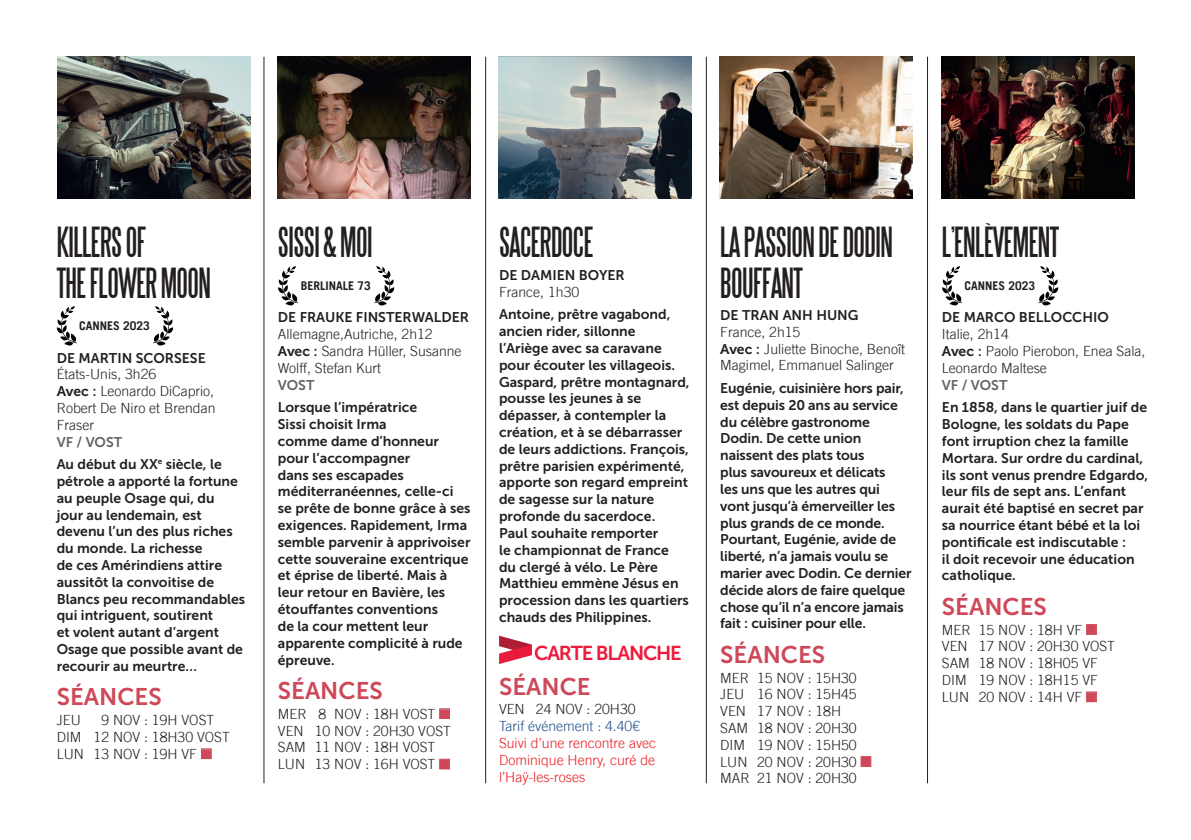
<style>
.page{position:relative;width:1191px;height:840px;background:#fff}
.page>*{position:absolute;margin:0;border:0;box-sizing:border-box;transform-origin:0 0}
.t1{font:38px/40px "Steelfish";letter-spacing:-.015em;color:#231f20}
.t2{font:24px "Museo Sans 700";color:#ce4859}
.t3{font:20px "Museo Sans 700";letter-spacing:-.06em;color:#ed1a3a}
.t4{font:14px/16.8px "Museo Sans 700";color:#231f20}
.t5{font:300 14px/16.8px "Trade Gothic LT";color:#231f20}
.t6{font:300 14px/16.8px "Trade Gothic LT";color:#ee1d23;text-align:justify}
.t7{font:300 14px "Trade Gothic LT";color:#215288}
.t8{font:14px "Museo Sans 700";color:#636366}
.t9{font:700 12px "Trade Gothic LT";color:#231f20}
.s1{font-family:"Museo 700";font-weight:400}
.s2{color:#636366}
.s3{color:#ce4859}
</style>
<div class="page">
<svg style="left:1038px;top:266px;width:20px;height:39px"></svg>
<svg style="left:942px;top:266px;width:20px;height:39px"></svg>
<svg style="left:153px;top:306px;width:20px;height:39px"></svg>
<svg style="left:57px;top:306px;width:20px;height:39px"></svg>
<svg style="left:374px;top:266px;width:20px;height:39px"></svg>
<svg style="left:278px;top:266px;width:20px;height:39px"></svg>
<svg style="left:499px;top:635px;width:33px;height:28px"></svg>
<hr style="left:264px;top:57px;width:1px;height:725px;background:#231f20">
<hr style="left:485px;top:57px;width:1px;height:725px;background:#231f20">
<hr style="left:706px;top:57px;width:1px;height:725px;background:#231f20">
<hr style="left:927px;top:57px;width:1px;height:725px;background:#231f20">
<img style="left:57px;top:57px;width:193px;height:141px">
<img style="left:278px;top:57px;width:193px;height:141px">
<img style="left:499px;top:57px;width:192px;height:141px">
<img style="left:719px;top:57px;width:193px;height:141px">
<img style="left:941px;top:57px;width:193px;height:141px">
<h1 class="t1" style="left:57px;top:223px;width:156px">KILLERS OF<br>THE FLOWER MOON</h1>
<p class="t9" style="left:79px;top:318px;width:72px">CANNES 2023</p>
<p class="t4" style="left:57px;top:349px;width:151px">DE MARTIN SCORSESE</p>
<p class="t5" style="left:57px;top:365px;width:160px">États-Unis, 3h26<br><span class="s1">Avec :</span> Leonardo DiCaprio,<br>Robert De Niro et Brendan<br>Fraser</p>
<p class="t4" style="left:57px;top:430px;width:167px;line-height:22.4px"><span class="s2">VF / VOST<br></span>Au début du XX<sup>e</sup> siècle, le</p>
<p class="t4" style="left:57px;top:472px;width:190px">pétrole a apporté la fortune au peuple Osage qui, du<br>jour au lendemain, est devenu l’un des plus riches du monde. La richesse<br>de ces Amérindiens attire aussitôt la convoitise de<br>Blancs peu recommandables qui intriguent, soutirent<br>et volent autant d’argent<br>Osage que possible avant de recourir au meurtre…</p>
<h2 class="t2" style="left:57px;top:683px;width:106px">SÉANCES</h2>
<p class="t5" style="left:57px;top:711px;width:26px">JEU</p>
<p class="t5" style="left:57px;top:711px;width:175px;text-indent:45px">9 NOV : 19H VOST<br>DIM 12 NOV : 18H30 VOST<br>LUN 13 NOV : 19H VF <span class="s3">■</span></p>
<h1 class="t1" style="left:278px;top:223px;width:96px">SISSI &amp; MOI</h1>
<p class="t9" style="left:301px;top:278px;width:72px">BERLINALE 73</p>
<p class="t4" style="left:278px;top:309px;width:193px">DE FRAUKE FINSTERWALDER</p>
<p class="t5" style="left:278px;top:325px;width:185px">Allemagne,Autriche, 2h12<br><span class="s1">Avec :</span> Sandra Hüller, Susanne<br>Wolff, Stefan Kurt</p>
<p class="t8" style="left:278px;top:377px;width:38px">VOST</p>
<p class="t4" style="left:278px;top:399px;width:194px">Lorsque l’impératrice<br>Sissi choisit Irma<br>comme dame d’honneur pour l’accompagner<br>dans ses escapades méditerranéennes, celle-ci se prête de bonne grâce à ses exigences. Rapidement, Irma semble parvenir à apprivoiser cette souveraine excentrique et éprise de liberté. Mais à leur retour en Bavière, les étouffantes conventions<br>de la cour mettent leur apparente complicité à rude épreuve.</p>
<h2 class="t2" style="left:278px;top:677px;width:106px">SÉANCES</h2>
<p class="t5" style="left:278px;top:704px;width:175px">MER 8 NOV : 18H VOST <span class="s3">■<br></span>VEN 10 NOV : 20H30 VOST<br>SAM 11 NOV : 18H VOST<br>LUN 13 NOV : 16H VOST <span class="s3">■</span></p>
<h1 class="t1" style="left:499px;top:223px;width:96px">SACERDOCE</h1>
<p class="t4" style="left:499px;top:266px;width:127px">DE DAMIEN BOYER</p>
<p class="t5" style="left:499px;top:283px;width:82px">France, 1h30</p>
<p class="t4" style="left:499px;top:306px;width:192px">Antoine, prêtre vagabond, ancien rider, sillonne<br>l’Ariège avec sa caravane pour écouter les villageois.<br>Gaspard, prêtre montagnard, pousse les jeunes à se dépasser, à contempler la création, et à se débarrasser de leurs addictions. François, prêtre parisien expérimenté, apporte son regard empreint de sagesse sur la nature profonde du sacerdoce.<br>Paul souhaite remporter<br>le championnat de France<br>du clergé à vélo. Le Père<br>Matthieu emmène Jésus en procession dans les quartiers chauds des Philippines.</p>
<h3 class="t3" style="left:534px;top:641px;width:149px">CARTE BLANCHE</h3>
<h2 class="t2" style="left:499px;top:672px;width:93px">SÉANCE</h2>
<p class="t5" style="left:499px;top:700px;width:138px">VEN 24 NOV : 20H30</p>
<p class="t7" style="left:499px;top:717px;width:143px">Tarif événement : 4.40€</p>
<p class="t6" style="left:499px;top:733px;width:159px">Suivi d’une rencontre avec Dominique Henry, curé de l’Haÿ-les-roses</p>
<h1 class="t1" style="left:720px;top:223px;width:174px">LA PASSION DE DODIN<br>BOUFFANT</h1>
<p class="t4" style="left:720px;top:306px;width:140px">DE TRAN ANH HUNG</p>
<p class="t5" style="left:720px;top:323px;width:186px">France, 2h15<br><span class="s1">Avec :</span> Juliette Binoche, Benoît<br>Magimel, Emmanuel Salinger</p>
<p class="t4" style="left:720px;top:379px;width:193px">Eugénie, cuisinière hors pair, est depuis 20 ans au service du célèbre gastronome<br>Dodin. De cette union naissent des plats tous<br>plus savoureux et délicats<br>les uns que les autres qui vont jusqu’à émerveiller les plus grands de ce monde.<br>Pourtant, Eugénie, avide de liberté, n’a jamais voulu se marier avec Dodin. Ce dernier décide alors de faire quelque chose qu’il n’a encore jamais fait : cuisiner pour elle.</p>
<h2 class="t2" style="left:720px;top:641px;width:106px">SÉANCES</h2>
<p class="t5" style="left:720px;top:668px;width:153px">MER 15 NOV : 15H30<br>JEU 16 NOV : 15H45<br>VEN 17 NOV : 18H<br>SAM 18 NOV : 20H30<br>DIM 19 NOV : 15H50<br>LUN 20 NOV : 20H30 <span class="s3">■<br></span>MAR 21 NOV : 20H30</p>
<h1 class="t1" style="left:942px;top:223px;width:119px">L’ENLÈVEMENT</h1>
<p class="t9" style="left:964px;top:278px;width:72px">CANNES 2023</p>
<p class="t4" style="left:942px;top:309px;width:168px">DE MARCO BELLOCCHIO</p>
<p class="t5" style="left:942px;top:325px;width:205px">Italie, 2h14<br><span class="s1">Avec :</span> Paolo Pierobon, Enea Sala,<br>Leonardo Maltese</p>
<p class="t8" style="left:942px;top:377px;width:67px">VF / VOST</p>
<p class="t4" style="left:942px;top:399px;width:208px">En 1858, dans le quartier juif de<br>Bologne, les soldats du Pape font irruption chez la famille<br>Mortara. Sur ordre du cardinal, ils sont venus prendre Edgardo, leur fils de sept ans. L’enfant aurait été baptisé en secret par sa nourrice étant bébé et la loi pontificale est indiscutable :<br>il doit recevoir une éducation catholique.</p>
<h2 class="t2" style="left:942px;top:593px;width:106px">SÉANCES</h2>
<p class="t5" style="left:942px;top:620px;width:175px">MER 15 NOV : 18H VF <span class="s3">■<br></span>VEN 17 NOV : 20H30 VOST<br>SAM 18 NOV : 18H05 VF<br>DIM 19 NOV : 18H15 VF<br>LUN 20 NOV : 14H VF <span class="s3">■</span></p>
</div>
